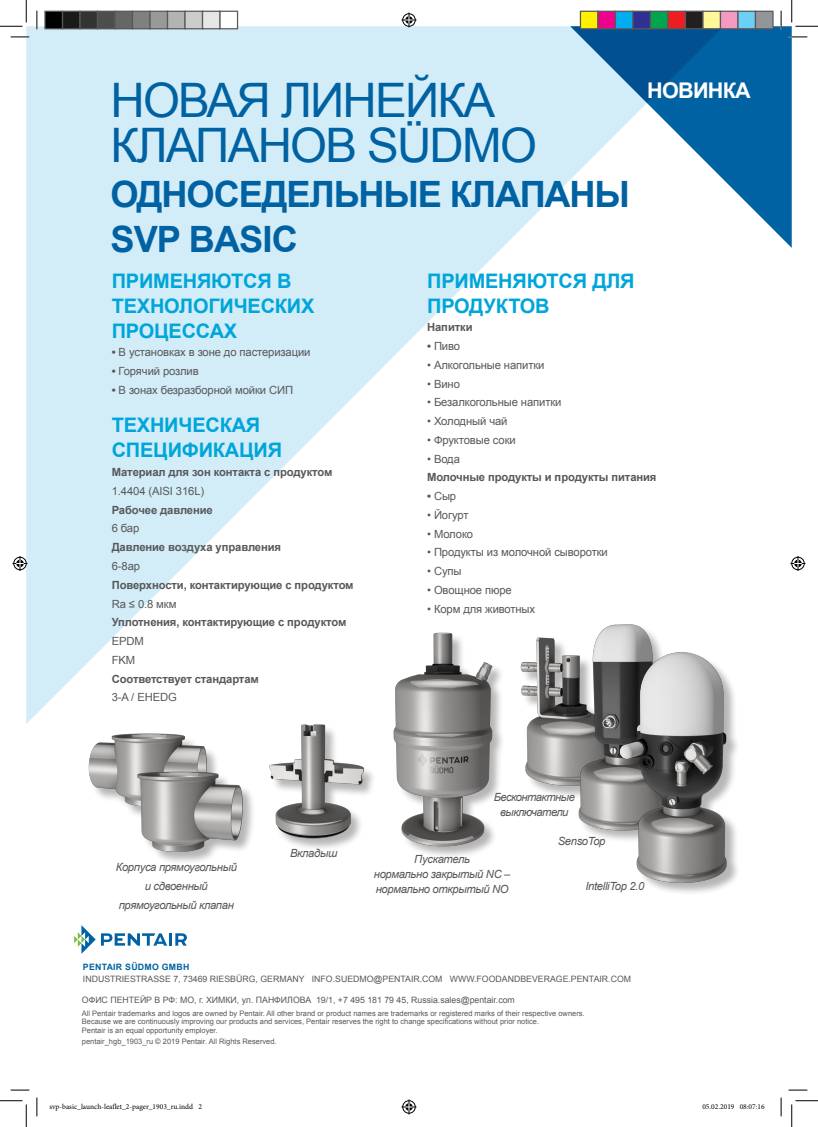
<style>
.page{position:relative;width:818px;height:1127px;background:#fff}
.page>*{position:absolute;margin:0;border:0;box-sizing:border-box;transform-origin:0 0}
.t1{font:47.5px/45px "Arial";letter-spacing:-.035em;color:#0062a2}
.t2{font:700 36.25px/45px "Arial";letter-spacing:-.03em;color:#0062a2}
.t3{font:700 21.62px "Arial";letter-spacing:-.035em;color:#fff}
.t4{font:700 20px/25px "Arial";letter-spacing:-.01em;color:#00a5da}
.t5{font:700 11.25px/18.8px "Arial";letter-spacing:-.01em;color:#57585a}
.t6{font:11.25px "Arial";letter-spacing:-.01em;color:#57585a}
.t7{font:italic 11.25px/18.8px "Arial";letter-spacing:-.03em;color:#57585a;text-align:center}
.t8{font:italic 11.25px "Arial";letter-spacing:-.05em;color:#57585a}
.B_Signature_Address{font:8.75px "Arial";color:#57585a}
.B_LegalLine{font:8.75px "Arial";color:#57585a}
.B_Signature_SolPlatf{font:700 8.75px "Arial";letter-spacing:.03em;color:#0062a2}
.B_LegalLine-2{font:7.5px "Arial";color:#57585a}
.t9{font:7.5px "Minion Pro";color:#000}
.s1{font-weight:700}
.s2{font-weight:400}
</style>
<div class="page">
<svg style="left:26px;top:26px;width:544px;height:698px;fill:#d3edf8"></svg>
<svg style="left:570px;top:26px;width:222px;height:222px"></svg>
<svg style="left:570px;top:26px;width:154px;height:77px;background:#377db0"></svg>
<svg style="left:74px;top:925px;width:113px;height:28px"></svg>
<img style="left:82px;top:652px;width:153px;height:144px">
<img style="left:278px;top:699px;width:79px;height:150px">
<img style="left:486px;top:587px;width:74px;height:208px">
<img style="left:357px;top:608px;width:179px;height:248px">
<img style="left:560px;top:583px;width:45px;height:255px">
<img style="left:605px;top:624px;width:132px;height:269px">
<img style="left:100px;top:689px;width:178px;height:248px">
<svg style="left:11px;top:36px;width:18px;height:2px"></svg>
<svg style="left:788px;top:36px;width:19px;height:2px"></svg>
<svg style="left:11px;top:1089px;width:18px;height:1px"></svg>
<svg style="left:788px;top:1089px;width:19px;height:1px"></svg>
<svg style="left:36px;top:11px;width:2px;height:18px"></svg>
<svg style="left:36px;top:1097px;width:2px;height:18px"></svg>
<svg style="left:780px;top:11px;width:2px;height:18px"></svg>
<svg style="left:780px;top:1097px;width:2px;height:18px"></svg>
<svg style="left:0;top:0;width:27px;height:27px"></svg>
<svg style="left:0;top:1100px;width:27px;height:26px"></svg>
<svg style="left:791px;top:0;width:27px;height:27px"></svg>
<svg style="left:791px;top:1100px;width:27px;height:26px"></svg>
<svg style="left:401px;top:13px;width:15px;height:15px"></svg>
<svg style="left:401px;top:1099px;width:15px;height:15px"></svg>
<svg style="left:13px;top:556px;width:15px;height:15px"></svg>
<svg style="left:790px;top:556px;width:15px;height:15px"></svg>
<div style="left:45px;top:11px;width:18px;height:18px;background:#000"></div>
<div style="left:44px;top:11px;width:19px;height:18px;border:1px solid #595959"></div>
<div style="left:63px;top:11px;width:17px;height:18px;background:#1a1a1a"></div>
<div style="left:62px;top:11px;width:19px;height:18px;border:1px solid #595959"></div>
<div style="left:80px;top:11px;width:18px;height:18px;background:#333"></div>
<div style="left:79px;top:11px;width:19px;height:18px;border:1px solid #595959"></div>
<div style="left:98px;top:11px;width:17px;height:18px;background:#4d4d4d"></div>
<div style="left:97px;top:11px;width:19px;height:18px;border:1px solid #595959"></div>
<div style="left:115px;top:11px;width:18px;height:18px;background:#666"></div>
<div style="left:114px;top:11px;width:19px;height:18px;border:1px solid #595959"></div>
<div style="left:133px;top:11px;width:17px;height:18px;background:#808080"></div>
<div style="left:132px;top:11px;width:19px;height:18px;border:1px solid #595959"></div>
<div style="left:150px;top:11px;width:18px;height:18px;background:#999"></div>
<div style="left:149px;top:11px;width:19px;height:18px;border:1px solid #595959"></div>
<div style="left:168px;top:11px;width:17px;height:18px;background:#b3b3b3"></div>
<div style="left:167px;top:11px;width:19px;height:18px;border:1px solid #595959"></div>
<div style="left:185px;top:11px;width:18px;height:18px;background:#ccc"></div>
<div style="left:184px;top:11px;width:19px;height:18px;border:1px solid #595959"></div>
<div style="left:203px;top:11px;width:17px;height:18px;background:#e6e6e6"></div>
<div style="left:202px;top:11px;width:19px;height:18px;border:1px solid #595959"></div>
<div style="left:220px;top:11px;width:18px;height:18px;background:#fff"></div>
<div style="left:219px;top:11px;width:19px;height:18px;border:1px solid #595959"></div>
<div style="left:580px;top:11px;width:18px;height:18px;background:#fff101"></div>
<div style="left:580px;top:11px;width:18px;height:18px;border:1px solid #595959"></div>
<div style="left:598px;top:11px;width:17px;height:18px;background:#ed028c"></div>
<div style="left:597px;top:11px;width:19px;height:18px;border:1px solid #595959"></div>
<div style="left:615px;top:11px;width:18px;height:18px;background:#00aeef"></div>
<div style="left:615px;top:11px;width:18px;height:18px;border:1px solid #595959"></div>
<div style="left:633px;top:11px;width:17px;height:18px;background:#2e3092"></div>
<div style="left:632px;top:11px;width:19px;height:18px;border:1px solid #595959"></div>
<div style="left:650px;top:11px;width:18px;height:18px;background:#00a54f"></div>
<div style="left:650px;top:11px;width:18px;height:18px;border:1px solid #595959"></div>
<div style="left:668px;top:11px;width:17px;height:18px;background:#ee1d23"></div>
<div style="left:667px;top:11px;width:19px;height:18px;border:1px solid #595959"></div>
<div style="left:685px;top:11px;width:18px;height:18px;background:#231f20"></div>
<div style="left:685px;top:11px;width:18px;height:18px;border:1px solid #595959"></div>
<div style="left:703px;top:11px;width:17px;height:18px;background:#fff79a"></div>
<div style="left:702px;top:11px;width:19px;height:18px;border:1px solid #595959"></div>
<div style="left:720px;top:11px;width:18px;height:18px;background:#f499c2"></div>
<div style="left:720px;top:11px;width:18px;height:18px;border:1px solid #595959"></div>
<div style="left:738px;top:11px;width:17px;height:18px;background:#6bcff6"></div>
<div style="left:737px;top:11px;width:19px;height:18px;border:1px solid #595959"></div>
<div style="left:755px;top:11px;width:18px;height:18px;background:#939598"></div>
<div style="left:755px;top:11px;width:18px;height:18px;border:1px solid #595959"></div>
<p class="t1" style="left:110px;top:78px;width:428px">НОВАЯ ЛИНЕЙКА<br>КЛАПАНОВ SÜDMO</p>
<p class="t2" style="left:110px;top:172px;width:521px">ОДНОСЕДЕЛЬНЫЕ КЛАПАНЫ<br>SVP BASIC</p>
<p class="t3" style="left:647px;top:75px;width:105px">НОВИНКА</p>
<p class="t4" style="left:112px;top:268px;width:204px">ПРИМЕНЯЮТСЯ В<br>ТЕХНОЛОГИЧЕСКИХ<br>ПРОЦЕССАХ</p>
<p class="t6" style="left:112px;top:345px;width:200px"><span class="s1">•</span> В установках в зоне до пастеризации</p>
<p class="t6" style="left:112px;top:363px;width:88px"><span class="s1">•</span> Горячий розлив</p>
<p class="t6" style="left:112px;top:382px;width:183px"><span class="s1">•</span> В зонах безразборной мойки СИП</p>
<p class="t4" style="left:112px;top:413px;width:172px">ТЕХНИЧЕСКАЯ<br>СПЕЦИФИКАЦИЯ</p>
<p class="t5" style="left:112px;top:463px;width:222px">Материал для зон контакта с продуктом<br><span class="s2">1.4404 (AISI 316L)<br></span>Рабочее давление<br><span class="s2">6 бар<br></span>Давление воздуха управления</p>
<p class="t6" style="left:112px;top:558px;width:30px">6-8ар</p>
<p class="t5" style="left:112px;top:575px;width:243px">Поверхности, контактирующие с продуктом<br><span class="s2">Ra ≤ 0.8 мкм</span></p>
<p class="t5" style="left:112px;top:613px;width:236px">Уплотнения, контактирующие с продуктом<br><span class="s2">EPDM<br>FKM</span></p>
<p class="t5" style="left:112px;top:669px;width:149px">Соответствует стандартам<br><span class="s2">3-A / EHEDG</span></p>
<p class="t4" style="left:427px;top:268px;width:209px">ПРИМЕНЯЮТСЯ ДЛЯ</p>
<p class="t4" style="left:427px;top:293px;width:124px">ПРОДУКТОВ</p>
<p class="t5" style="left:427px;top:318px;width:47px">Напитки</p>
<p class="t6" style="left:427px;top:338px;width:34px"><span class="s1">•</span> Пиво</p>
<p class="t6" style="left:427px;top:357px;width:119px">• Алкогольные напитки</p>
<p class="t6" style="left:427px;top:376px;width:34px">• Вино</p>
<p class="t6" style="left:427px;top:395px;width:136px">• Безалкогольные напитки</p>
<p class="t6" style="left:427px;top:413px;width:82px">• Холодный чай</p>
<p class="t6" style="left:427px;top:432px;width:90px">• Фруктовые соки</p>
<p class="t6" style="left:427px;top:451px;width:34px">• Вода</p>
<p class="t5" style="left:427px;top:468px;width:231px">Молочные продукты и продукты питания</p>
<p class="t6" style="left:427px;top:488px;width:31px"><span class="s1">•</span> Сыр</p>
<p class="t6" style="left:427px;top:507px;width:43px">• Йогурт</p>
<p class="t6" style="left:427px;top:526px;width:48px">• Молоко</p>
<p class="t6" style="left:427px;top:545px;width:182px">• Продукты из молочной сыворотки</p>
<p class="t6" style="left:427px;top:563px;width:36px">• Супы</p>
<p class="t6" style="left:427px;top:582px;width:86px">• Овощное пюре</p>
<p class="t6" style="left:427px;top:601px;width:110px">• Корм для животных</p>
<p class="t7" style="left:116px;top:858px;width:123px">Корпуса прямоугольный и сдвоенный прямоугольный клапан</p>
<p class="t7" style="left:290px;top:843px;width:49px">Вкладыш</p>
<p class="t8" style="left:494px;top:789px;width:83px">Бесконтактные</p>
<p class="t8" style="left:500px;top:804px;width:70px">выключатели</p>
<p class="t7" style="left:558px;top:831px;width:49px">SensoTop</p>
<p class="t7" style="left:585px;top:876px;width:60px">IntelliTop 2.0</p>
<p class="t7" style="left:374px;top:851px;width:138px;line-height:15px">Пускатель<br>нормально закрытый NC – нормально открытый NO</p>
<p class="B_Signature_SolPlatf" style="left:83px;top:960px;width:108px">PENTAIR SÜDMO GMBH</p>
<p class="B_Signature_Address" style="left:83px;top:972px;width:550px">INDUSTRIESTRASSE 7, 73469 RIESBÜRG, GERMANY INFO.SUEDMO@PENTAIR.COM WWW.FOODANDBEVERAGE.PENTAIR.COM</p>
<p class="B_LegalLine" style="left:82px;top:994px;width:434px">ОФИС ПЕНТЕЙР В РФ: МО, г. ХИМКИ, ул. ПАНФИЛОВА 19/1, +7 495 181 79 45, Russia.sales@pentair.com</p>
<p class="B_LegalLine-2" style="left:82px;top:1007px;width:504px">All Pentair trademarks and logos are owned by Pentair. All other brand or product names are trademarks or registered marks of their respective owners.</p>
<p class="B_LegalLine-2" style="left:82px;top:1016px;width:459px">Because we are continuously improving our products and services, Pentair reserves the right to change specifications without prior notice.</p>
<p class="B_LegalLine-2" style="left:82px;top:1025px;width:137px">Pentair is an equal opportunity employer.</p>
<p class="B_LegalLine-2" style="left:82px;top:1036px;width:196px">pentair_hgb_1903_ru © 2019 Pentair. All Rights Reserved.</p>
<p class="t9" style="left:49px;top:1101px;width:154px">svp-basic_launch-leaflet_2-pager_1903_ru.indd 2</p>
<p class="t9" style="left:702px;top:1101px;width:64px">05.02.2019 08:07:16</p>
</div>
